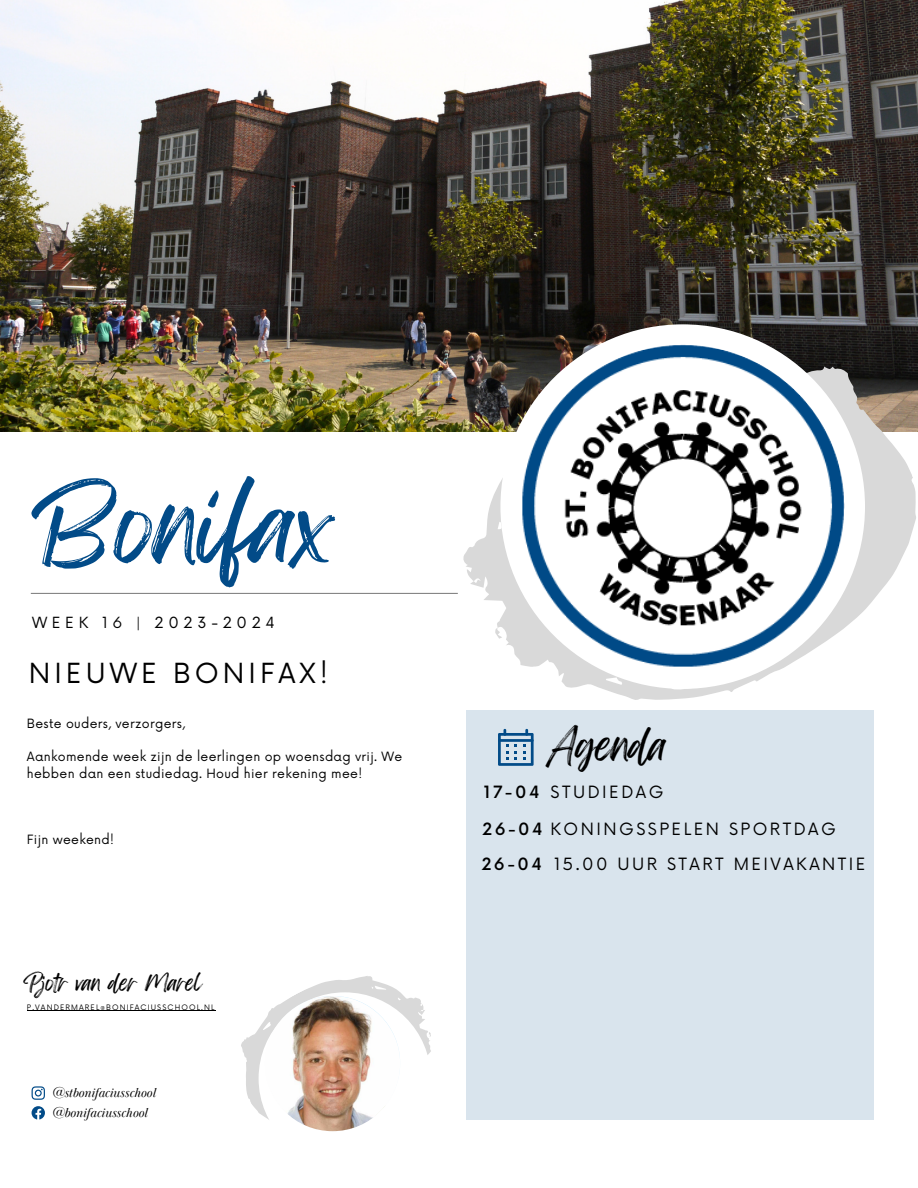
<style>
.page{position:relative;width:918px;height:1188px;background:#fff}
.page>*{position:absolute;margin:0;border:0;box-sizing:border-box;transform-origin:0 0}
.t1{font:90px "Feeling Passionate";color:#024b88}
.t2{font:36.75px "Feeling Passionate";color:#000}
.t3{font:27px "Now";letter-spacing:.15em;color:#000}
.t4{font:19.5px "Feeling Passionate";color:#000}
.t5{font:16.5px "Now";letter-spacing:.15em;color:#000}
.t6{font:500 16.5px "Now";letter-spacing:.15em;color:#000}
.t7{font:15px "Now";letter-spacing:.31em;color:#000}
.t8{font:italic 13.5px "Baskerville Display PT";color:#000}
.t9{font:12.45px/16.6px "Now";letter-spacing:.025em;color:#000}
.t10{font:7.35px "Now";letter-spacing:.15em;color:#000}
</style>
<div class="page">
<svg style="left:32px;top:1086px;width:13px;height:14px"></svg>
<svg style="left:32px;top:1106px;width:13px;height:13px"></svg>
<svg style="left:241px;top:976px;width:190px;height:144px"></svg>
<div style="left:259px;top:992px;width:172px;height:173px;background:#fff;border-radius:50%"></div>
<hr style="left:31px;top:593px;width:427px;height:1px;background:#868686">
<img style="left:0;top:0;width:918px;height:432px">
<svg style="left:431px;top:319px;width:487px;height:424px"></svg>
<div style="left:500px;top:324px;width:365px;height:365px;background:#fff;border-radius:50%"></div>
<img style="left:521px;top:345px;width:324px;height:323px;border-radius:50%">
<div style="left:466px;top:711px;width:407px;height:409px;background:#d9e4ed"></div>
<svg style="left:498px;top:729px;width:36px;height:37px"></svg>
<img style="left:265px;top:996px;width:135px;height:135px;border-radius:50%">
<hr style="left:27px;top:1010px;width:188px;height:1px;background:#000">
<p class="t1" style="left:32px;top:453px;width:306px">Bonifax</p>
<h5 class="t7" style="left:32px;top:614px;width:244px">WEEK 16 | 2023-2024</h5>
<h2 class="t3" style="left:29px;top:658px;width:301px">NIEUWE BONIFAX!</h2>
<h1 class="t9" style="left:27px;top:716px;width:160px">Beste ouders, verzorgers,</h1>
<h6 class="t9" style="left:27px;top:749px;width:377px">Aankomende week zijn de leerlingen op woensdag vrij. We hebben dan een studiedag. Houd hier rekening mee!</h6>
<h3 class="t9" style="left:27px;top:832px;width:89px">Fijn weekend!</h3>
<p class="t4" style="left:24px;top:967px;width:180px">Pjotr van der Marel</p>
<h5 class="t10" style="left:27px;top:1003px;width:189px">P.VANDERMAREL@BONIFACIUSSCHOOL.NL</h5>
<h5 class="t8" style="left:51px;top:1084px;width:106px">@stbonifaciusschool</h5>
<p class="t8" style="left:51px;top:1104px;width:97px">@bonifaciusschool</p>
<p class="t2" style="left:547px;top:715px;width:122px">Agenda</p>
<h6 class="t6" style="left:484px;top:783px;width:57px">17-04</h6>
<h6 class="t5" style="left:551px;top:783px;width:115px">STUDIEDAG</h6>
<h6 class="t6" style="left:482px;top:820px;width:62px">26-04</h6>
<p class="t5" style="left:551px;top:820px;width:287px">KONINGSSPELEN SPORTDAG</p>
<p class="t6" style="left:482px;top:855px;width:62px">26-04</p>
<h4 class="t5" style="left:554px;top:855px;width:313px">15.00 UUR START MEIVAKANTIE</h4>
</div>
